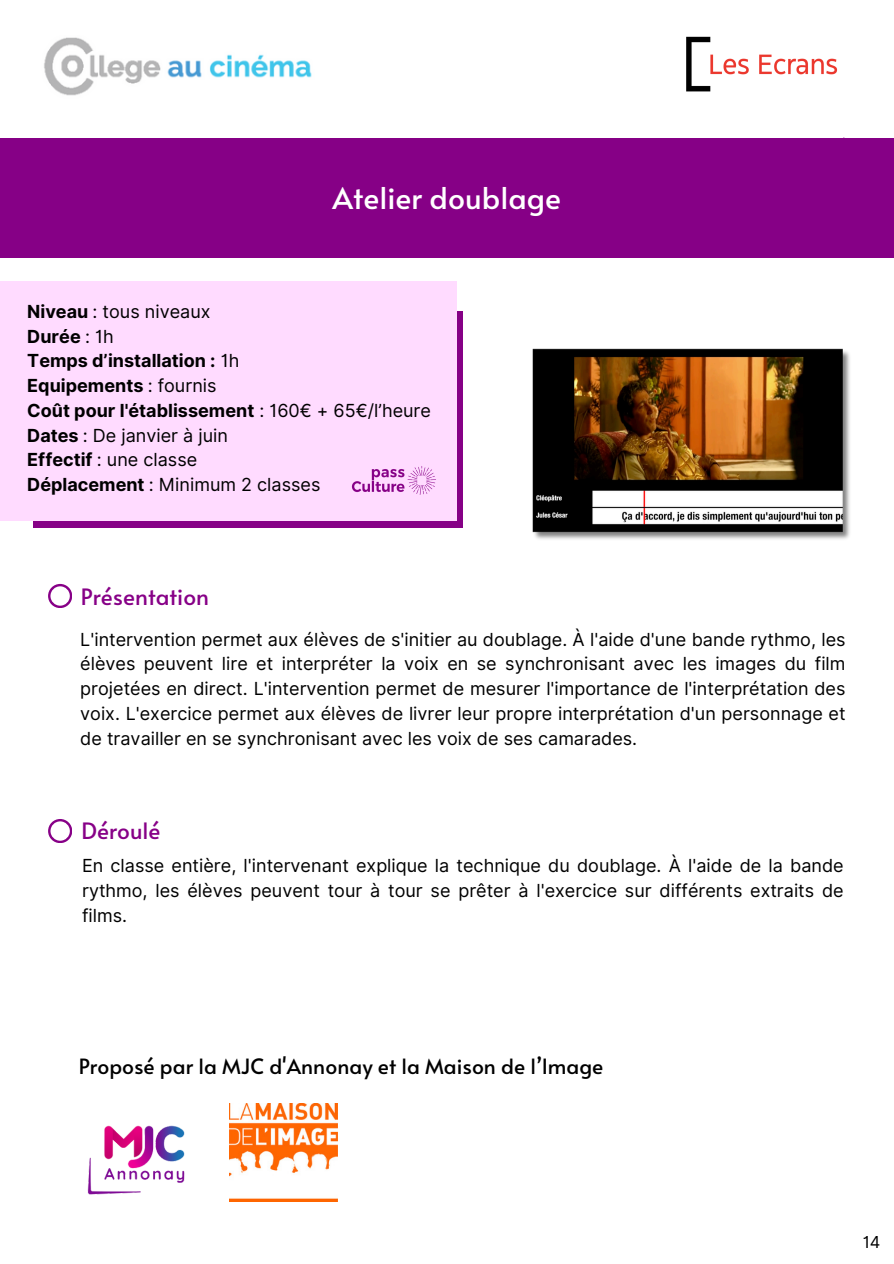
<style>
.page{position:relative;width:894px;height:1264px;background:#fff}
.page>*{position:absolute;margin:0;border:0;box-sizing:border-box;transform-origin:0 0}
.t1{font:30px "Alata";color:#fff}
.t2{font:22.5px "Alata";color:#870087}
.t3{font:21px "Alata";color:#000}
.t4{font:18px/24.8px "Inter";color:#000;text-align:justify}
.t5{font:700 18px "Inter";color:#000}
.t6{font:16.5px "Inter";color:#000}
.s1{font-weight:700}
.s2{font-weight:400}
</style>
<div class="page">
<svg style="left:34px;top:312px;width:429px;height:215px;background:#971e97"></svg>
<div style="left:0;top:281px;width:456px;height:239px;background:#ffdbff"></div>
<div style="left:0;top:138px;width:893px;height:120px;background:#860086"></div>
<img style="left:686px;top:36px;width:152px;height:56px">
<img style="left:44px;top:37px;width:268px;height:59px">
<img style="left:87px;top:1125px;width:98px;height:70px">
<img style="left:532px;top:348px;width:318px;height:191px">
<svg style="left:48px;top:584px;width:24px;height:23px"></svg>
<svg style="left:48px;top:819px;width:24px;height:23px"></svg>
<img style="left:351px;top:466px;width:85px;height:29px">
<img style="left:229px;top:1103px;width:108px;height:98px">
<p class="t1" style="left:332px;top:176px;width:230px">Atelier doublage</p>
<p class="t4" style="left:27px;top:299px;width:185px"><span class="s1">Niveau</span> : tous niveaux</p>
<p class="t5" style="left:27px;top:325px;width:88px">Durée <span class="s2">: 1h</span></p>
<p class="t5" style="left:27px;top:350px;width:213px">Temps d’installation : <span class="s2">1h</span></p>
<h1 class="t5" style="left:27px;top:375px;width:191px">Equipements <span class="s2">: fournis</span></h1>
<p class="t5" style="left:27px;top:399px;width:405px">Coût pour l'établissement <span class="s2">: 160€ + 65€/l’heure</span></p>
<p class="t4" style="left:27px;top:423px;width:202px"><span class="s1">Dates</span> : De janvier à juin</p>
<p class="t4" style="left:27px;top:447px;width:171px"><span class="s1">Effectif</span> : une classe</p>
<p class="t4" style="left:27px;top:472px;width:294px"><span class="s1">Déplacement</span> : Minimum 2 classes</p>
<p class="t2" style="left:81px;top:580px;width:130px">Présentation</p>
<p class="t4" style="left:80px;top:626px;width:766px">L'intervention permet aux élèves de s'initier au doublage. À l'aide d'une bande rythmo, les élèves peuvent lire et interpréter la voix en se synchronisant avec les images du film projetées en direct. L'intervention permet de mesurer l'importance de l'interprétation des voix. L'exercice permet aux élèves de livrer leur propre interprétation d'un personnage et de travailler en se synchronisant avec les voix de ses camarades.</p>
<p class="t2" style="left:82px;top:813px;width:80px">Déroulé</p>
<p class="t4" style="left:82px;top:853px;width:763px">En classe entière, l'intervenant explique la technique du doublage. À l'aide de la bande rythmo, les élèves peuvent tour à tour se prêter à l'exercice sur différents extraits de films.</p>
<p class="t3" style="left:79px;top:1051px;width:526px">Proposé par la MJC d'Annonay et la Maison de l’Image</p>
<p class="t6" style="left:862px;top:1231px;width:19px">14</p>
</div>
